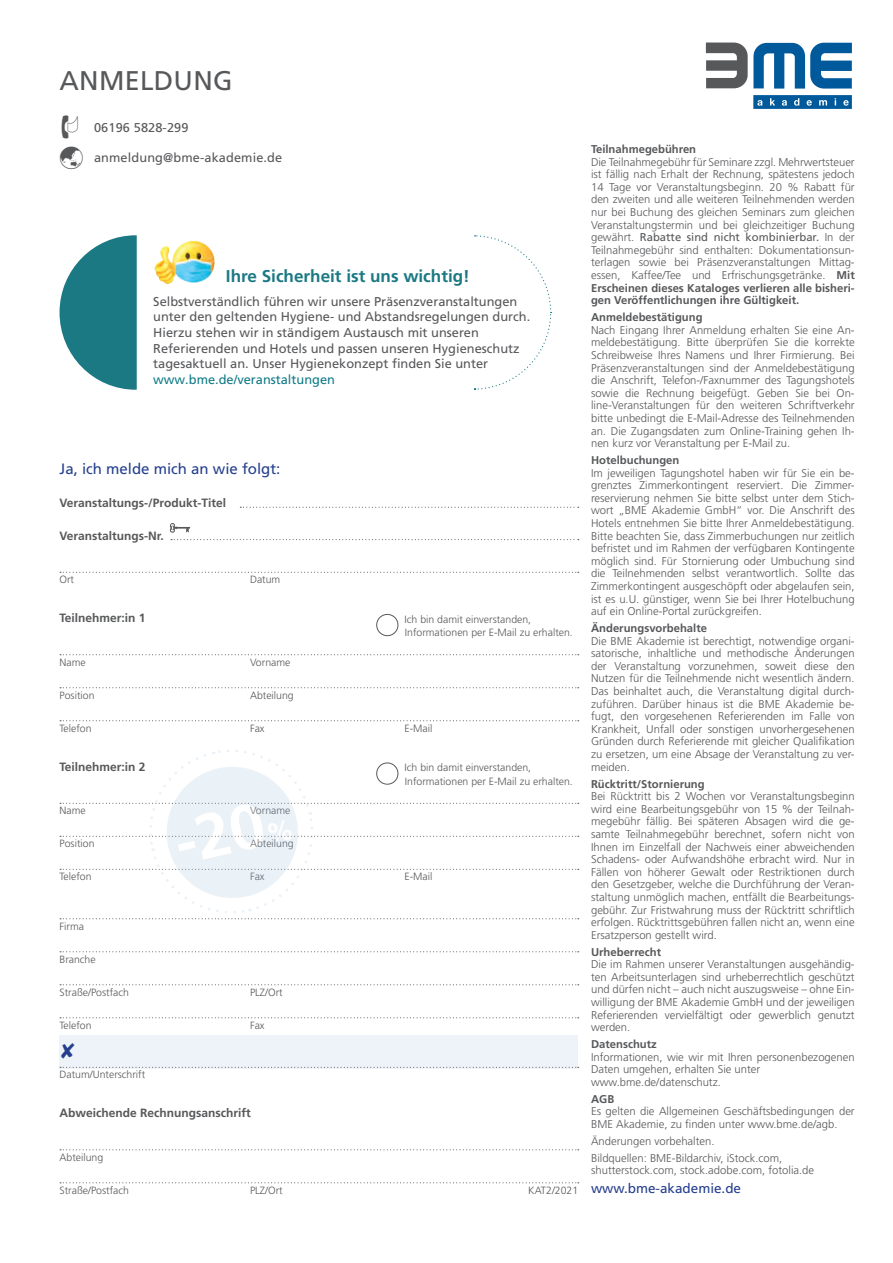
<style>
.page{position:relative;width:893px;height:1263px;background:#fff}
.page>*{position:absolute;margin:0;border:0;box-sizing:border-box;transform-origin:0 0}
.t1{font:27px "Frutiger LT Std";letter-spacing:.01em;color:#57585a}
.t2{font:700 17.1px "Frutiger LT Std";color:#1b7984}
.t3{font:15px "Frutiger LT Std";color:#253f8e}
.t4{font:13.5px "Frutiger LT Std";color:#253f8e}
.t5{font:12.9px/15.6px "Frutiger LT Std";color:#57585a}
.t6{font:12.75px "Frutiger LT Std";letter-spacing:.01em;color:#57585a}
.t7{font:700 12px "Frutiger LT Std";color:#57585a}
.t8{font:300 11.25px/12.6px "Frutiger LT Std";color:#57585a}
.t9{font:300 10.5px/13.5px "Frutiger LT Std";color:#57585a}
.s1{font-weight:700}
.s2{font-weight:400}
.s3{color:#127b87}
</style>
<div class="page">
<svg style="left:60px;top:235px;width:77px;height:155px"></svg>
<svg style="left:474px;top:235px;width:78px;height:155px"></svg>
<img style="left:154px;top:241px;width:61px;height:43px">
<div style="left:60px;top:1035px;width:518px;height:33px;background:#edf3f8"></div>
<svg style="left:60px;top:572px;width:519px;height:1px"></svg>
<svg style="left:60px;top:654px;width:519px;height:1px"></svg>
<svg style="left:60px;top:687px;width:519px;height:1px"></svg>
<svg style="left:60px;top:720px;width:519px;height:1px"></svg>
<svg style="left:60px;top:951px;width:519px;height:1px"></svg>
<svg style="left:60px;top:984px;width:519px;height:1px"></svg>
<svg style="left:60px;top:1017px;width:519px;height:1px"></svg>
<svg style="left:60px;top:1067px;width:519px;height:1px"></svg>
<svg style="left:60px;top:1149px;width:519px;height:1px"></svg>
<svg style="left:60px;top:1182px;width:519px;height:1px"></svg>
<div style="left:753px;top:95px;width:99px;height:14px;background:#00599b"></div>
<svg style="left:706px;top:43px;width:146px;height:46px"></svg>
<svg style="left:757px;top:100px;width:5px;height:6px"></svg>
<svg style="left:770px;top:98px;width:5px;height:8px"></svg>
<svg style="left:782px;top:100px;width:5px;height:6px"></svg>
<svg style="left:794px;top:98px;width:5px;height:8px"></svg>
<svg style="left:807px;top:100px;width:5px;height:6px"></svg>
<svg style="left:819px;top:100px;width:8px;height:6px"></svg>
<svg style="left:843px;top:100px;width:6px;height:6px"></svg>
<svg style="left:240px;top:507px;width:339px;height:1px"></svg>
<svg style="left:171px;top:539px;width:408px;height:1px"></svg>
<div style="left:376px;top:614px;width:22px;height:22px;border:1px solid #57585a;border-radius:50%"></div>
<svg style="left:170px;top:523px;width:20px;height:10px"></svg>
<svg style="left:60px;top:750px;width:519px;height:169px"></svg>
<p class="t1" style="left:60px;top:65px;width:175px">ANMELDUNG</p>
<p class="t6" style="left:94px;top:120px;width:96px">06196 5828-299</p>
<p class="t6" style="left:94px;top:150px;width:190px">anmeldung@bme-akademie.de</p>
<p class="t8" style="left:591px;top:143px;width:265px"><span class="s1">Teilnahmegebühren<br></span>Die Teilnahmegebühr für Seminare zzgl. Mehrwertsteuer ist fällig nach Erhalt der Rechnung, spätestens jedoch 14 Tage vor Veranstaltungsbeginn. 20 % Rabatt für den zweiten und alle weiteren Teilnehmenden werden nur bei Buchung des gleichen Seminars zum gleichen Veranstaltungstermin und bei gleichzeitiger Buchung gewährt. <span class="s2">Rabatte sind nicht kombinierbar.</span> In der Teilnahmegebühr sind enthalten: Dokumentationsun&shy;terlagen sowie bei Präsenzveranstaltungen Mittag&shy;essen, Kaffee/Tee und Erfrischungsgetränke. <span class="s1">Mit Erscheinen dieses Kataloges verlieren alle bisheri&shy;gen Veröffentlichungen ihre Gültigkeit.</span></p>
<p class="t8" style="left:591px;top:311px;width:265px"><span class="s1">Anmeldebestätigung<br></span>Nach Eingang Ihrer Anmeldung erhalten Sie eine An&shy;meldebestätigung. Bitte überprüfen Sie die korrekte Schreibweise Ihres Namens und Ihrer Firmierung. Bei Präsenzveranstaltungen sind der Anmeldebestätigung die Anschrift, Telefon-/Faxnummer des Tagungshotels sowie die Rechnung beigefügt. Geben Sie bei On&shy;line-Veranstaltungen für den weiteren Schriftverkehr bitte unbedingt die E-Mail-Adresse des Teilnehmenden an. Die Zugangsdaten zum Online-Training gehen Ih&shy;nen kurz vor Veranstaltung per E-Mail zu.</p>
<p class="t8" style="left:591px;top:454px;width:265px"><span class="s1">Hotelbuchungen<br></span>Im jeweiligen Tagungshotel haben wir für Sie ein be&shy;grenztes Zimmerkontingent reserviert. Die Zimmer&shy;reservierung nehmen Sie bitte selbst unter dem Stich&shy;wort „BME Akademie GmbH“ vor. Die Anschrift des Hotels entnehmen Sie bitte Ihrer Anmeldebestätigung.<br>Bitte beachten Sie, dass Zimmerbuchungen nur zeitlich befristet und im Rahmen der verfügbaren Kontingente möglich sind. Für Stornierung oder Umbuchung sind die Teilnehmenden selbst verantwortlich. Sollte das Zimmerkontingent ausgeschöpft oder abgelaufen sein, ist es u.U. günstiger, wenn Sie bei Ihrer Hotelbuchung auf ein Online-Portal zurückgreifen.</p>
<p class="t8" style="left:591px;top:622px;width:265px"><span class="s1">Änderungsvorbehalte<br></span>Die BME Akademie ist berechtigt, notwendige organi&shy;satorische, inhaltliche und methodische Änderungen der Veranstaltung vorzunehmen, soweit diese den Nutzen für die Teilnehmende nicht wesentlich ändern.<br>Das beinhaltet auch, die Veranstaltung digital durch&shy;zuführen. Darüber hinaus ist die BME Akademie be&shy;fugt, den vorgesehenen Referierenden im Falle von Krankheit, Unfall oder sonstigen unvorhergesehenen Gründen durch Referierende mit gleicher Qualifikation zu ersetzen, um eine Absage der Veranstaltung zu ver&shy;meiden.</p>
<p class="t8" style="left:591px;top:777px;width:265px"><span class="s1">Rücktritt/Stornierung<br></span>Bei Rücktritt bis 2 Wochen vor Veranstaltungsbeginn wird eine Bearbeitungsgebühr von 15 % der Teilnah&shy;megebühr fällig. Bei späteren Absagen wird die ge&shy;samte Teilnahmegebühr berechnet, sofern nicht von Ihnen im Einzelfall der Nachweis einer abweichenden Schadens- oder Aufwandshöhe erbracht wird. Nur in Fällen von höherer Gewalt oder Restriktionen durch den Gesetzgeber, welche die Durchführung der Veran&shy;staltung unmöglich machen, entfällt die Bearbeitungs&shy;gebühr. Zur Fristwahrung muss der Rücktritt schriftlich erfolgen. Rücktrittsgebühren fallen nicht an, wenn eine Ersatzperson gestellt wird.</p>
<p class="t8" style="left:591px;top:945px;width:265px"><span class="s1">Urheberrecht<br></span>Die im Rahmen unserer Veranstaltungen ausgehändig&shy;ten Arbeitsunterlagen sind urheberrechtlich geschützt und dürfen nicht – auch nicht auszugsweise – ohne Ein&shy;willigung der BME Akademie GmbH und der jeweiligen Referierenden vervielfältigt oder gewerblich genutzt werden.</p>
<p class="t8" style="left:591px;top:1038px;width:265px"><span class="s1">Datenschutz<br></span>Informationen, wie wir mit Ihren personenbezogenen<br>Daten umgehen, erhalten Sie unter www.bme.de/datenschutz.</p>
<p class="t8" style="left:591px;top:1093px;width:265px"><span class="s1">AGB<br></span>Es gelten die Allgemeinen Geschäftsbedingungen der<br>BME Akademie, zu finden unter www.bme.de/agb.</p>
<p class="t8" style="left:591px;top:1133px;width:193px;line-height:16.8px">Änderungen vorbehalten.<br>Bildquellen: BME-Bildarchiv, iStock.com,</p>
<p class="t8" style="left:591px;top:1164px;width:225px">shutterstock.com, stock.adobe.com, fotolia.de</p>
<p class="t2" style="left:226px;top:266px;width:245px">Ihre Sicherheit ist uns wichtig!</p>
<p class="t5" style="left:153px;top:293px;width:378px">Selbstverständlich führen wir unsere Präsenzveranstaltungen unter den geltenden Hygiene- und Abstandsregelungen durch.<br>Hierzu stehen wir in ständigem Austausch mit unseren Referierenden und Hotels und passen unseren Hygieneschutz tagesaktuell an. Unser Hygienekonzept finden Sie unter <span class="s3">www.bme.de/veranstaltungen</span></p>
<p class="t3" style="left:60px;top:460px;width:222px">Ja, ich melde mich an wie folgt:</p>
<p class="t7" style="left:60px;top:495px;width:168px">Veranstaltungs-/Produkt-Titel</p>
<p class="t7" style="left:60px;top:528px;width:106px">Veranstaltungs-Nr.</p>
<p class="t9" style="left:60px;top:573px;width:16px">Ort</p>
<p class="t9" style="left:250px;top:573px;width:32px">Datum</p>
<p class="t7" style="left:60px;top:611px;width:88px">Teilnehmer:in 1</p>
<p class="t9" style="left:60px;top:655px;width:28px">Name</p>
<p class="t9" style="left:250px;top:655px;width:42px">Vorname</p>
<p class="t9" style="left:60px;top:688px;width:37px">Position</p>
<p class="t9" style="left:250px;top:688px;width:45px">Abteilung</p>
<p class="t9" style="left:60px;top:721px;width:34px">Telefon</p>
<p class="t9" style="left:250px;top:721px;width:16px">Fax</p>
<p class="t9" style="left:405px;top:721px;width:29px">E-Mail</p>
<p class="t7" style="left:60px;top:759px;width:88px">Teilnehmer:in 2</p>
<p class="t9" style="left:60px;top:804px;width:28px">Name</p>
<p class="t9" style="left:250px;top:804px;width:42px">Vorname</p>
<p class="t9" style="left:60px;top:837px;width:37px">Position</p>
<p class="t9" style="left:250px;top:837px;width:45px">Abteilung</p>
<p class="t9" style="left:60px;top:870px;width:34px">Telefon</p>
<p class="t9" style="left:250px;top:870px;width:16px">Fax</p>
<p class="t9" style="left:405px;top:870px;width:29px">E-Mail</p>
<p class="t9" style="left:405px;top:612px;width:170px">Ich bin damit einverstanden,<br>Informationen per E-Mail zu erhalten.</p>
<p class="t9" style="left:405px;top:761px;width:170px">Ich bin damit einverstanden,<br>Informationen per E-Mail zu erhalten.</p>
<p class="t9" style="left:60px;top:919px;width:26px">Firma</p>
<p class="t9" style="left:60px;top:952px;width:38px">Branche</p>
<p class="t9" style="left:60px;top:985px;width:71px">Straße/Postfach</p>
<p class="t9" style="left:250px;top:985px;width:34px">PLZ/Ort</p>
<p class="t9" style="left:60px;top:1018px;width:34px">Telefon</p>
<p class="t9" style="left:250px;top:1018px;width:16px">Fax</p>
<p class="t9" style="left:60px;top:1068px;width:87px">Datum/Unterschrift</p>
<p class="t7" style="left:60px;top:1106px;width:193px">Abweichende Rechnungsanschrift</p>
<p class="t9" style="left:60px;top:1150px;width:45px">Abteilung</p>
<p class="t9" style="left:60px;top:1183px;width:71px">Straße/Postfach</p>
<p class="t9" style="left:250px;top:1183px;width:34px">PLZ/Ort</p>
<p class="t4" style="left:528px;top:1180px;width:214px"><sub>KAT2/2021</sub> www.bme-akademie.de</p>
</div>
